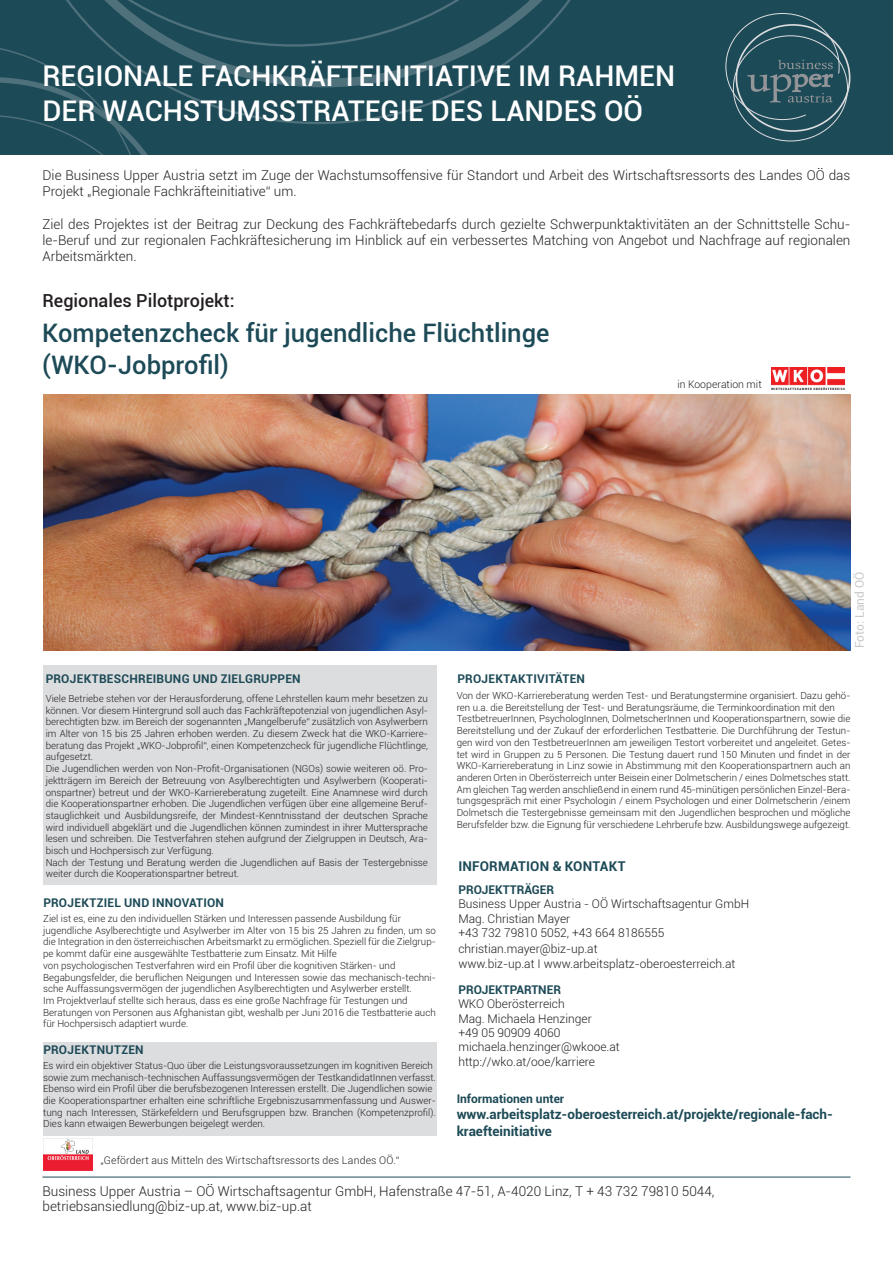
<style>
.page{position:relative;width:893px;height:1263px;background:#fff}
.page>*{position:absolute;margin:0;border:0;box-sizing:border-box;transform-origin:0 0}
.t1{font:500 28.5px/34.5px "Roboto";color:#fff}
.t2{font:500 25.5px/31.5px "Roboto";color:#1d4a57}
.t3{font:500 18px "Roboto";color:#231f20}
.t4{font:300 13.5px/16.2px "Roboto";color:#231f20}
.t5{font:700 13.5px/16.2px "Roboto";color:#1d4a57}
.t6{font:300 12px/14.4px "Roboto";color:#231f20}
.t7{font:700 12px "Roboto";letter-spacing:.02em;color:#1d4a57}
.t8{font:12px "Roboto";color:#c7c8ca}
.t9{font:300 10.5px "Roboto";letter-spacing:.01em;color:#231f20}
.t10{font:300 9.75px/11.7px "Roboto";color:#231f20}
</style>
<div class="page">
<div style="left:43px;top:1042px;width:394px;height:93px;background:#dcdddf"></div>
<div style="left:43px;top:665px;width:394px;height:220px;background:#dcdddf"></div>
<img style="left:43px;top:1138px;width:50px;height:32px">
<hr style="left:43px;top:1177px;width:807px;height:1px;background:#1d4a57">
<div style="left:0;top:0;width:893px;height:154px;background:#1d4a57"></div>
<svg style="left:0;top:0;width:571px;height:154px"></svg>
<svg style="left:725px;top:13px;width:115px;height:107px"></svg>
<img style="left:43px;top:395px;width:807px;height:255px">
<img style="left:771px;top:367px;width:73px;height:22px">
<h1 class="t1" style="left:43px;top:58px;width:634px">REGIONALE FACHKRÄFTEINITIATIVE IM RAHMEN<br>DER WACHSTUMSSTRATEGIE DES LANDES OÖ</h1>
<h3 class="t4" style="left:43px;top:167px;width:809px">Die Business Upper Austria setzt im Zuge der Wachstumsoffensive für Standort und Arbeit des Wirtschaftsressorts des Landes OÖ das<br>Projekt „Regionale Fachkräfteinitiative“ um.</h3>
<p class="t4" style="left:43px;top:215px;width:809px;text-align:justify">Ziel des Projektes ist der Beitrag zur Deckung des Fachkräftebedarfs durch gezielte Schwerpunktaktivitäten an der Schnittstelle Schu&shy;le-Beruf und zur regionalen Fachkräftesicherung im Hinblick auf ein verbessertes Matching von Angebot und Nachfrage auf regionalen Arbeitsmärkten.</p>
<h3 class="t3" style="left:43px;top:288px;width:194px">REGIONALES PILOTPROJEKT:</h3>
<h2 class="t2" style="left:42px;top:316px;width:509px">KOMPETENZCHECK FÜR JUGENDLICHE FLÜCHTLINGE (WKO-JOBPROFIL)</h2>
<p class="t9" style="left:677px;top:377px;width:86px">in Kooperation mit</p>
<p class="t8" style="left:851px;top:648px;width:78px;rotate:-90deg">Foto: Land OÖ</p>
<p class="t7" style="left:46px;top:670px;width:257px">projektbeschreibung und zielgruppen</p>
<p class="t10" style="left:46px;top:692px;width:384px">Viele Betriebe stehen vor der Herausforderung, offene Lehrstellen kaum mehr besetzen zu können. Vor diesem Hintergrund soll auch das Fachkräftepotenzial von jugendlichen Asyl&shy;berechtigten bzw. im Bereich der sogenannten „Mangelberufe“ zusätzlich von Asylwerbern im Alter von 15 bis 25 Jahren erhoben werden. Zu diesem Zweck hat die WKO-Karriere&shy;beratung das Projekt „WKO-Jobprofil“, einen Kompetenzcheck für jugendliche Flüchtlinge, aufgesetzt.<br>Die Jugendlichen werden von Non-Profit-Organisationen (NGOs) sowie weiteren oö. Pro&shy;jektträgern im Bereich der Betreuung von Asylberechtigten und Asylwerbern (Kooperati&shy;onspartner) betreut und der WKO-Karriereberatung zugeteilt. Eine Anamnese wird durch die Kooperationspartner erhoben. Die Jugendlichen verfügen über eine allgemeine Beruf&shy;stauglichkeit und Ausbildungsreife, der Mindest-Kenntnisstand der deutschen Sprache wird individuell abgeklärt und die Jugendlichen können zumindest in ihrer Muttersprache lesen und schreiben. Die Testverfahren stehen aufgrund der Zielgruppen in Deutsch, Ara&shy;bisch und Hochpersisch zur Verfügung.<br>Nach der Testung und Beratung werden die Jugendlichen auf Basis der Testergebnisse weiter durch die Kooperationspartner betreut.</p>
<p class="t10" style="left:43px;top:912px;width:394px">Ziel ist es, eine zu den individuellen Stärken und Interessen passende Ausbildung für jugendliche Asylberechtigte und Asylwerber im Alter von 15 bis 25 Jahren zu finden, um so die Integration in den österreichischen Arbeitsmarkt zu ermöglichen. Speziell für die Zielgrup&shy;pe kommt dafür eine ausgewählte Testbatterie zum Einsatz. Mit Hilfe<br>von psychologischen Testverfahren wird ein Profil über die kognitiven Stärken- und Begabungsfelder, die beruflichen Neigungen und Interessen sowie das mechanisch-techni&shy;sche Auffassungsvermögen der jugendlichen Asylberechtigten und Asylwerber erstellt.<br>Im Projektverlauf stellte sich heraus, dass es eine große Nachfrage für Testungen und Beratungen von Personen aus Afghanistan gibt, weshalb per Juni 2016 die Testbatterie auch für Hochpersisch adaptiert wurde.</p>
<p class="t7" style="left:43px;top:895px;width:182px">projektziel und innovation</p>
<p class="t7" style="left:43px;top:1041px;width:102px">projektnutzen</p>
<p class="t10" style="left:43px;top:1059px;width:394px">Es wird ein objektiver Status-Quo über die Leistungsvoraussetzungen im kognitiven Bereich sowie zum mechanisch-technischen Auffassungsvermögen der TestkandidatInnen verfasst.<br>Ebenso wird ein Profil über die berufsbezogenen Interessen erstellt. Die Jugendlichen sowie die Kooperationspartner erhalten eine schriftliche Ergebniszusammenfassung und Auswer&shy;tung nach Interessen, Stärkefeldern und Berufsgruppen bzw. Branchen (Kompetenzprofil).<br>Dies kann etwaigen Bewerbungen beigelegt werden.</p>
<p class="t9" style="left:100px;top:1153px;width:301px">„Gefördert aus Mitteln des Wirtschaftsressorts des Landes OÖ.“</p>
<p class="t7" style="left:457px;top:670px;width:129px">projektaktivitäten</p>
<p class="t10" style="left:457px;top:689px;width:395px">Von der WKO-Karriereberatung werden Test- und Beratungstermine organisiert. Dazu gehö&shy;ren u.a. die Bereitstellung der Test- und Beratungsräume, die Terminkoordination mit den TestbetreuerInnen, PsychologInnen, DolmetscherInnen und Kooperationspartnern, sowie die Bereitstellung und der Zukauf der erforderlichen Testbatterie. Die Durchführung der Testun&shy;gen wird von den TestbetreuerInnen am jeweiligen Testort vorbereitet und angeleitet. Getes&shy;tet wird in Gruppen zu 5 Personen. Die Testung dauert rund 150 Minuten und findet in der WKO-Karriereberatung in Linz sowie in Abstimmung mit den Kooperationspartnern auch an anderen Orten in Oberösterreich unter Beisein einer Dolmetscherin / eines Dolmetsches statt.<br>Am gleichen Tag werden anschließend in einem rund 45-minütigen persönlichen Einzel-Bera&shy;tungsgespräch mit einer Psychologin / einem Psychologen und einer Dolmetscherin /einem Dolmetsch die Testergebnisse gemeinsam mit den Jugendlichen besprochen und mögliche Berufsfelder bzw. die Eignung für verschiedene Lehrberufe bzw. Ausbildungswege aufgezeigt.</p>
<h3 class="t5" style="left:458px;top:858px;width:61px">IN FORMATION</h3>
<h3 class="t5" style="left:553px;top:858px;width:22px">&amp; KONTAKT</h3>
<p class="t7" style="left:458px;top:881px;width:9px">PROJEKTTRÄ</p>
<p class="t7" style="left:532px;top:881px;width:16px">GER</p>
<p class="t6" style="left:458px;top:896px;width:292px">Business Upper Austria - OÖ Wirtschaftsagentur GmbH<br>Mag. Christian Mayer<br>+43 732 79810 5052, +43 664 8186555</p>
<p class="t6" style="left:458px;top:941px;width:278px">christian.mayer@biz-up.at<br>www.biz-up.at I www.arbeitsplatz-oberoesterreich.at</p>
<p class="t7" style="left:458px;top:981px;width:9px">PROJEKTPARTNER</p>
<p class="t6" style="left:458px;top:996px;width:163px">WKO Oberösterreich<br>Mag. Michaela Henzinger<br>+49 05 90909 4060 michaela.henzinger@wkooe.at http://wko.at/ooe/karriere</p>
<p class="t7" style="left:457px;top:1090px;width:109px">Informationen unter</p>
<h3 class="t5" style="left:457px;top:1106px;width:378px">www.arbeitsplatz-oberoesterreich.at/projekte/regionale-fach&shy;kraefteinitiative</h3>
<h3 class="t4" style="left:43px;top:1183px;width:673px;line-height:15px">Business Upper Austria – OÖ Wirtschaftsagentur GmbH, Hafenstraße 47-51, A-4020 Linz, T + 43 732 79810 5044, betriebsansiedlung@biz-up.at, www.biz-up.at</h3>
</div>
